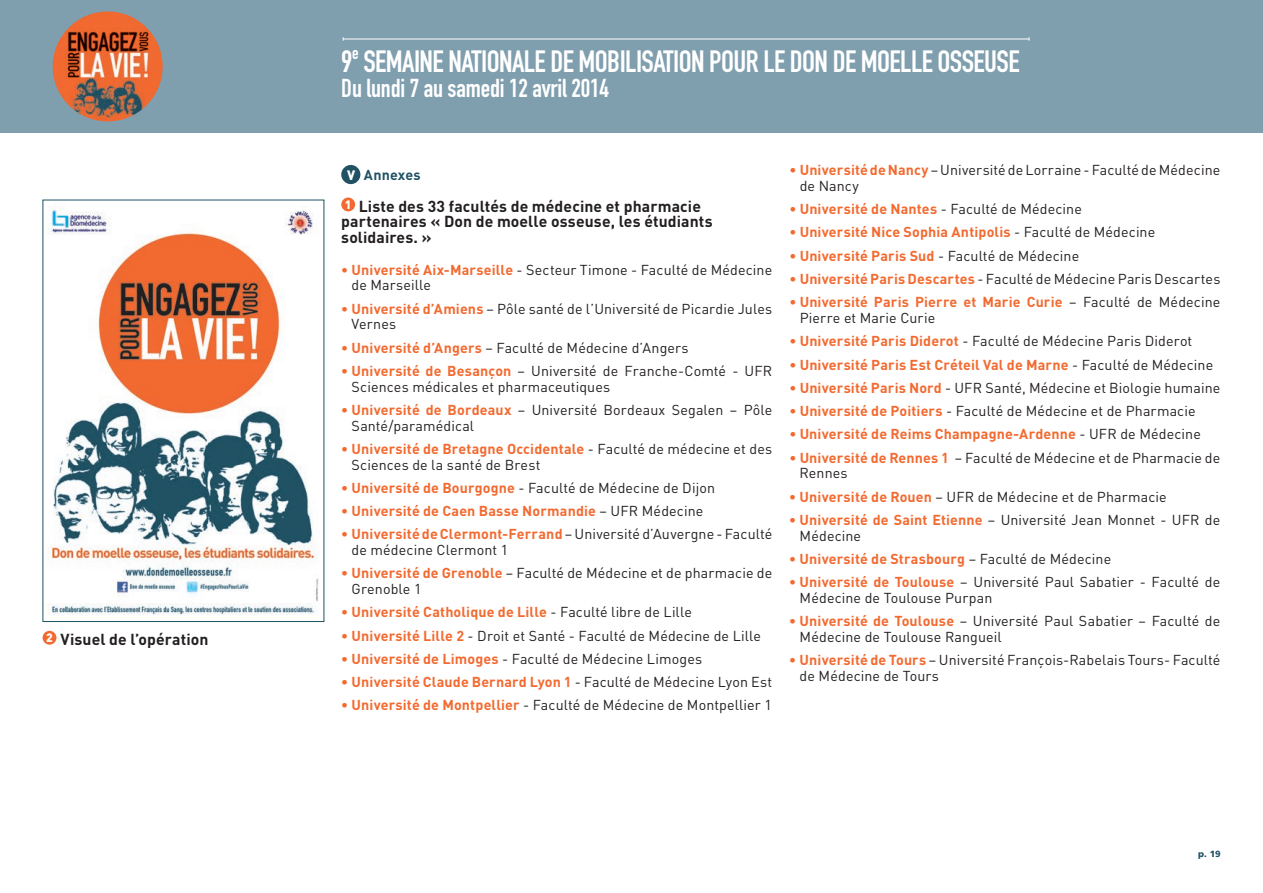
<style>
.page{position:relative;width:1263px;height:893px;background:#fff}
.page>*{position:absolute;margin:0;border:0;box-sizing:border-box;transform-origin:0 0}
.t1{font:30.45px "DIN Engschrift Std";letter-spacing:-.02em;color:#fff}
.t2{font:25.5px "DIN Engschrift Std";letter-spacing:-.005em;color:#fff}
.t3{font:700 15.75px/15.8px "DINOT";letter-spacing:.005em;color:#231f20}
.t4{font:14.25px/15.8px "DINOT";letter-spacing:.01em;color:#231f20}
.t5{font:700 14.25px "DINOT";letter-spacing:.01em;color:#f26a30}
.t6{font:700 14.25px "DINOT";letter-spacing:.01em;color:#205264}
.t7{font:900 9px "Frutiger LT Std";color:#205264}
.s1{font-weight:900;font-size:12px;color:#fff}
.s2{font-weight:900;font-size:13.5px;color:#fff}
.s3{font-weight:700;color:#f26a30}
.s4{font-weight:400;color:#231f20}
</style>
<div class="page">
<div style="left:341px;top:165px;width:19px;height:19px;background:#205264;border-radius:50%"></div>
<div style="left:341px;top:198px;width:14px;height:13px;background:#f26a30;border-radius:50%"></div>
<div style="left:0;top:0;width:1263px;height:132px;background:#7f9eae"></div>
<hr style="left:343px;top:39px;width:686px;height:1px;background:#fff">
<img style="left:48px;top:208px;width:271px;height:407px">
<div style="left:43px;top:631px;width:13px;height:14px;background:#f26a30;border-radius:50%"></div>
<img style="left:53px;top:11px;width:110px;height:110px;border-radius:55px">
<p class="t3" style="left:46px;top:631px;width:164px"><span class="s1">2</span> Visuel de l’opération</p>
<h1 class="t1" style="left:341px;top:44px;width:680px">9<sup>E</sup> SEMAINE NATIONALE DE MOBILISATION POUR LE DON DE MOELLE OSSEUSE</h1>
<h2 class="t2" style="left:341px;top:73px;width:269px">DU LUNDI 7 AU SAMEDI 12 AVRIL 2014</h2>
<p class="t6" style="left:347px;top:166px;width:75px"><span class="s2">V</span> Annexes</p>
<p class="t3" style="left:341px;top:197px;width:373px"><sup>1</sup> Liste des 33 facultés de médecine et pharmacie partenaires « Don de moelle osseuse, les étudiants solidaires. »</p>
<p class="t4" style="left:352px;top:261px;width:422px;text-indent:-10px"><span class="s3">• Université Aix-Marseille</span> - Secteur Timone - Faculté de Médecine de Marseille</p>
<p class="t4" style="left:352px;top:300px;width:422px;text-indent:-10px"><span class="s3">• Université d’Amiens</span> – Pôle santé de l’Université de Picardie Jules<br>Vernes</p>
<p class="t4" style="left:341px;top:339px;width:349px"><span class="s3">• Université d’Angers</span> – Faculté de Médecine d’Angers</p>
<p class="t4" style="left:352px;top:363px;width:422px;text-indent:-10px"><span class="s3">• Université de Besançon</span> – Université de Franche-Comté - UFR<br>Sciences médicales et pharmaceutiques</p>
<p class="t4" style="left:352px;top:402px;width:422px;text-indent:-10px"><span class="s3">• Université de Bordeaux</span> – Université Bordeaux Segalen – Pôle<br>Santé/paramédical</p>
<p class="t4" style="left:352px;top:441px;width:422px;text-indent:-10px"><span class="s3">• Université de Bretagne Occidentale</span> - Faculté de médecine et des<br>Sciences de la santé de Brest</p>
<p class="t4" style="left:341px;top:480px;width:375px"><span class="s3">• Université de Bourgogne</span> - Faculté de Médecine de Dijon</p>
<p class="t5" style="left:341px;top:502px;width:364px">• Université de Caen Basse Normandie <span class="s4">– UFR Médecine</span></p>
<p class="t4" style="left:352px;top:526px;width:422px;text-indent:-10px"><span class="s3">• Université de Clermont-Ferrand</span> – Université d’Auvergne - Faculté de médecine Clermont 1</p>
<p class="t4" style="left:352px;top:565px;width:422px;text-indent:-10px"><span class="s3">• Université de Grenoble</span> – Faculté de Médecine et de pharmacie de<br>Grenoble 1</p>
<p class="t5" style="left:341px;top:603px;width:352px">• Université Catholique de Lille <span class="s4">- Faculté libre de Lille</span></p>
<p class="t4" style="left:341px;top:627px;width:421px"><span class="s3">• Université Lille 2</span> - Droit et Santé - Faculté de Médecine de Lille</p>
<p class="t4" style="left:341px;top:651px;width:362px"><span class="s3">• Université de Limoges</span> - Faculté de Médecine Limoges</p>
<p class="t5" style="left:341px;top:673px;width:432px">• Université Claude Bernard Lyon 1 <span class="s4">- Faculté de Médecine Lyon Est</span></p>
<p class="t4" style="left:341px;top:697px;width:432px"><span class="s3">• Université de Montpellier</span> - Faculté de Médecine de Montpellier 1</p>
<p class="t4" style="left:800px;top:162px;width:422px;text-indent:-10px"><span class="s3">• Université de Nancy</span> – Université de Lorraine - Faculté de Médecine de Nancy</p>
<p class="t5" style="left:789px;top:200px;width:294px">• Université de Nantes <span class="s4">- Faculté de Médecine</span></p>
<p class="t5" style="left:789px;top:223px;width:367px">• Université Nice Sophia Antipolis <span class="s4">- Faculté de Médecine</span></p>
<p class="t5" style="left:789px;top:246px;width:291px">• Université Paris Sud <span class="s4">- Faculté de Médecine</span></p>
<p class="t4" style="left:789px;top:271px;width:432px"><span class="s3">• Université Paris Descartes</span> - Faculté de Médecine Paris Descartes</p>
<p class="t4" style="left:800px;top:294px;width:422px;text-indent:-10px"><span class="s3">• Université Paris Pierre et Marie Curie</span> – Faculté de Médecine<br>Pierre et Marie Curie</p>
<p class="t4" style="left:789px;top:333px;width:404px"><span class="s3">• Université Paris Diderot</span> - Faculté de Médecine Paris Diderot</p>
<p class="t5" style="left:789px;top:355px;width:425px">• Université Paris Est Créteil Val de Marne <span class="s4">- Faculté de Médecine</span></p>
<p class="t4" style="left:789px;top:379px;width:432px"><span class="s3">• Université Paris Nord</span> - UFR Santé, Médecine et Biologie humaine</p>
<p class="t4" style="left:789px;top:403px;width:408px"><span class="s3">• Université de Poitiers</span> - Faculté de Médecine et de Pharmacie</p>
<p class="t5" style="left:789px;top:425px;width:413px">• Université de Reims Champagne-Ardenne <span class="s4">- UFR de Médecine</span></p>
<p class="t4" style="left:800px;top:449px;width:422px;text-indent:-10px"><span class="s3">• Université de Rennes 1</span> – Faculté de Médecine et de Pharmacie de<br>Rennes</p>
<p class="t4" style="left:789px;top:488px;width:379px"><span class="s3">• Université de Rouen</span> – UFR de Médecine et de Pharmacie</p>
<p class="t4" style="left:800px;top:512px;width:422px;text-indent:-10px"><span class="s3">• Université de Saint Etienne</span> – Université Jean Monnet - UFR de<br>Médecine</p>
<p class="t5" style="left:789px;top:549px;width:323px">• Université de Strasbourg <span class="s4">– Faculté de Médecine</span></p>
<p class="t4" style="left:800px;top:574px;width:422px;text-indent:-10px"><span class="s3">• Université de Toulouse</span> – Université Paul Sabatier - Faculté de<br>Médecine de Toulouse Purpan</p>
<p class="t4" style="left:800px;top:613px;width:422px;text-indent:-10px"><span class="s3">• Université de Toulouse</span> – Université Paul Sabatier – Faculté de<br>Médecine de Toulouse Rangueil</p>
<p class="t4" style="left:800px;top:652px;width:422px;text-indent:-10px"><span class="s3">• Université de Tours</span> – Université François-Rabelais Tours- Faculté de Médecine de Tours</p>
<p class="t7" style="left:1198px;top:849px;width:24px">p. 19</p>
</div>
